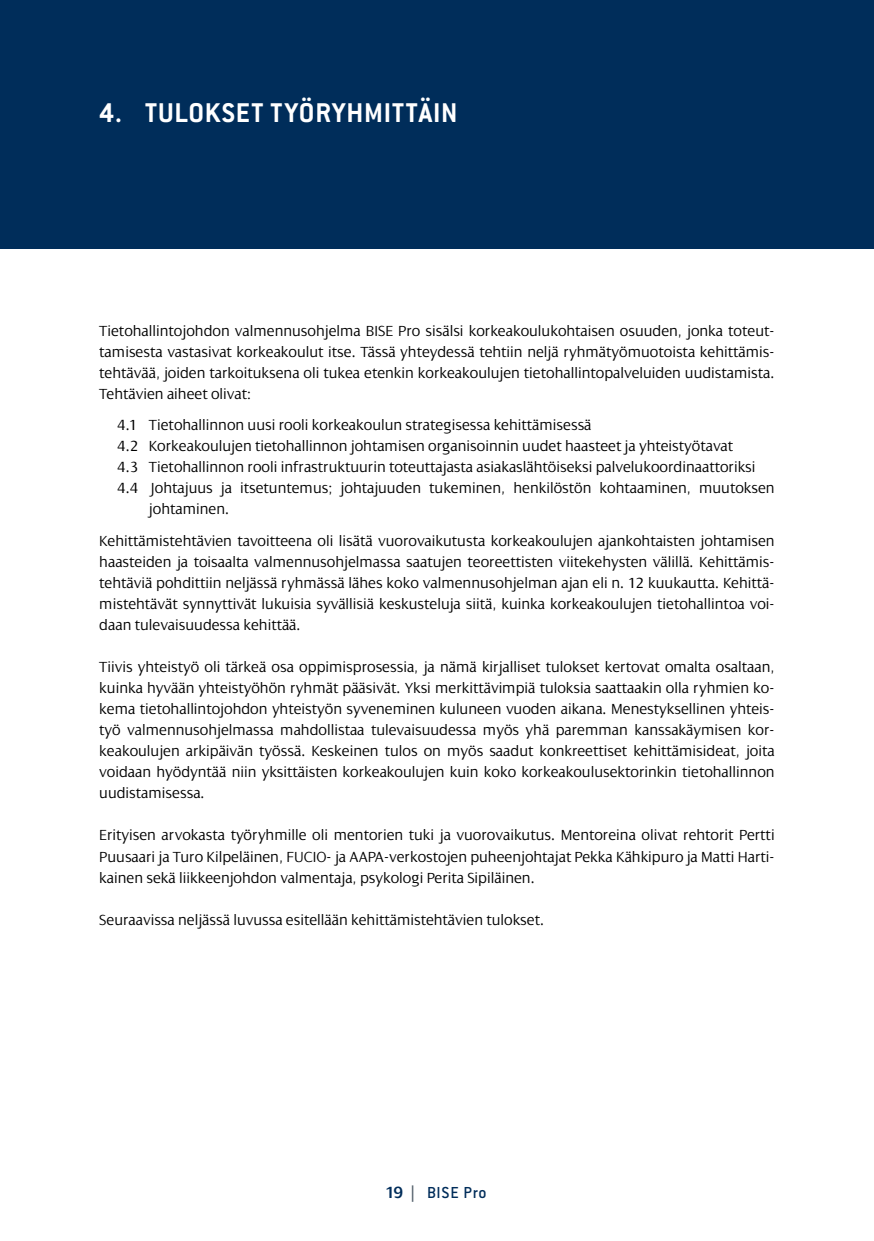
<style>
.page{position:relative;width:874px;height:1241px;background:#fff}
.page>*{position:absolute;margin:0;border:0;box-sizing:border-box;transform-origin:0 0}
.t1{font:700 29.75px "Conduit ITC";letter-spacing:.03em;color:#fff}
.t2{font:500 17.5px "Conduit ITC Std";letter-spacing:.035em;color:#002d5a}
.t3{font:300 15.75px/21px "Dialog";color:#000;text-align:justify}
.s1{font-family:"Dialog";font-weight:600}
.s2{font-family:"Arial";font-weight:400;color:#54616c}
</style>
<div class="page">
<div style="left:0;top:0;width:873px;height:248px;background:#002d5a"></div>
<h1 class="t1" style="left:99px;top:95px;width:75px">4. TULOK</h1>
<h1 class="t1" style="left:222px;top:95px;width:111px">SET TYÖRYHM</h1>
<h1 class="t1" style="left:383px;top:95px;width:71px">ITTÄIN</h1>
<p class="t3" style="left:99px;top:321px;width:676px">Tietohallintojohdon valmennusohjelma BISE Pro sisälsi korkeakoulukohtaisen osuuden, jonka toteut&shy;tamisesta vastasivat korkeakoulut itse. Tässä yhteydessä tehtiin neljä ryhmätyömuotoista kehittämis&shy;tehtävää, joiden tarkoituksena oli tukea etenkin korkeakoulujen tietohallintopalveluiden uudistamista.<br>Tehtävien aiheet olivat:</p>
<p class="t3" style="left:117px;top:414px;width:475px">4.1 Tietohallinnon uusi rooli korkeakoulun strategisessa kehittämisessä</p>
<p class="t3" style="left:117px;top:435px;width:617px">4.2 Korkeakoulujen tietohallinnon johtamisen organisoinnin uudet haasteet ja yhteistyötavat</p>
<p class="t3" style="left:117px;top:456px;width:639px">4.3 Tietohallinnon rooli infrastruktuurin toteuttajasta asiakaslähtöiseksi palvelukoordinaattoriksi</p>
<p class="t3" style="left:117px;top:477px;width:658px">4.4 Johtajuus ja itsetuntemus; johtajuuden tukeminen, henkilöstön kohtaaminen, muutoksen</p>
<p class="t3" style="left:149px;top:498px;width:82px">johtaminen.</p>
<p class="t3" style="left:99px;top:530px;width:676px">Kehittämistehtävien tavoitteena oli lisätä vuorovaikutusta korkeakoulujen ajankohtaisten johtamisen haasteiden ja toisaalta valmennusohjelmassa saatujen teoreettisten viitekehysten välillä. Kehittämis&shy;tehtäviä pohdittiin neljässä ryhmässä lähes koko valmennusohjelman ajan eli n. 12 kuukautta. Kehittä&shy;mistehtävät synnyttivät lukuisia syvällisiä keskusteluja siitä, kuinka korkeakoulujen tietohallintoa voi&shy;daan tulevaisuudessa kehittää.</p>
<p class="t3" style="left:99px;top:656px;width:676px">Tiivis yhteistyö oli tärkeä osa oppimisprosessia, ja nämä kirjalliset tulokset kertovat omalta osaltaan, kuinka hyvään yhteistyöhön ryhmät pääsivät. Yksi merkittävimpiä tuloksia saattaakin olla ryhmien ko&shy;kema tietohallintojohdon yhteistyön syveneminen kuluneen vuoden aikana. Menestyksellinen yhteis&shy;työ valmennusohjelmassa mahdollistaa tulevaisuudessa myös yhä paremman kanssakäymisen kor&shy;keakoulujen arkipäivän työssä. Keskeinen tulos on myös saadut konkreettiset kehittämisideat, joita voidaan hyödyntää niin yksittäisten korkeakoulujen kuin koko korkeakoulusektorinkin tietohallinnon uudistamisessa.</p>
<p class="t3" style="left:99px;top:824px;width:676px">Erityisen arvokasta työryhmille oli mentorien tuki ja vuorovaikutus. Mentoreina olivat rehtorit Pertti Puusaari ja Turo Kilpeläinen, FUCIO- ja AAPA-verkostojen puheenjohtajat Pekka Kähkipuro ja Matti Harti&shy;kainen sekä liikkeenjohdon valmentaja, psykologi Perita Sipiläinen.</p>
<p class="t3" style="left:99px;top:908px;width:446px">Seuraavissa neljässä luvussa esitellään kehittämistehtävien tulokset.</p>
<p class="t2" style="left:385px;top:1181px;width:102px"><span class="s1">19</span> <span class="s2">|</span> BISE Pro</p>
</div>
